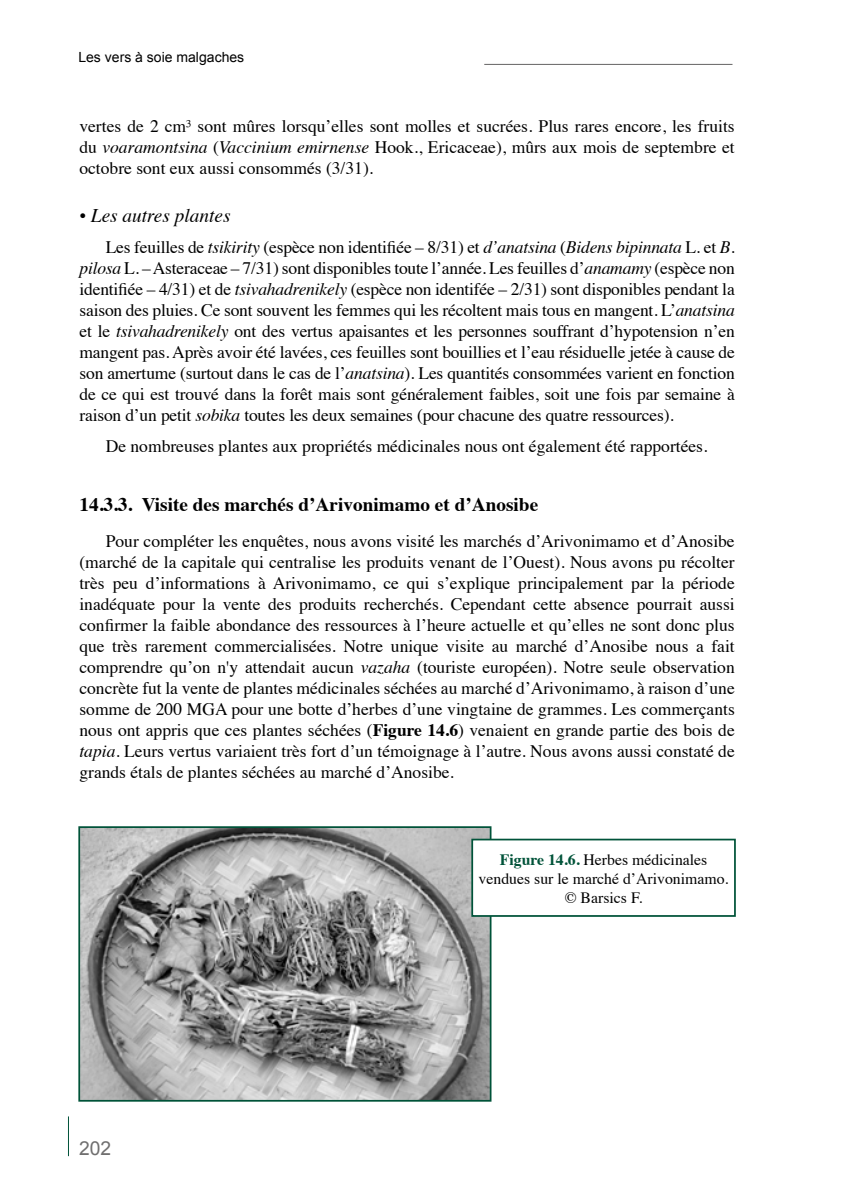
<style>
.page{position:relative;width:844px;height:1191px;background:#fff}
.page>*{position:absolute;margin:0;border:0;box-sizing:border-box;transform-origin:0 0}
.t1{font:700 19.25px "Times";color:#000}
.t2{font:italic 19.25px "Times";color:#000}
.t3{font:19.25px "Arial";color:#706f6f}
.t4{font:17.5px/21px "Times";color:#000;text-align:justify}
.t5{font:15.75px/18.9px "Times";color:#000;text-align:center}
.t6{font:14px "Arial";color:#000}
.s1{font-style:italic}
.s2{font-family:"Times New Roman";font-style:normal}
.s3{font-weight:700}
.s4{font-weight:700;color:#005339}
</style>
<div class="page">
<hr style="left:484px;top:64px;width:248px;height:1px;background:#646363">
<hr style="left:68px;top:1116px;width:1px;height:40px;background:#005339">
<img style="left:81px;top:829px;width:407px;height:269px">
<div style="left:78px;top:826px;width:413px;height:275px;border:2px solid #005339"></div>
<div style="left:472px;top:839px;width:262px;height:77px;background:#fff"></div>
<div style="left:471px;top:838px;width:264px;height:79px;border:2px solid #005339"></div>
<p class="t6" style="left:78px;top:48px;width:167px">Les vers à soie malgaches</p>
<p class="t4" style="left:79px;top:114px;width:656px">vertes de 2 cm³ sont mûres lorsqu’elles sont molles et sucrées. Plus rares encore, les fruits du <span class="s1">voaramontsina</span> (<span class="s1">Vaccinium emirnense</span> Hook., Ericaceae), mûrs aux mois de septembre et octobre sont eux aussi consommés (3/31).</p>
<p class="t2" style="left:79px;top:199px;width:152px"><span class="s2">•</span> Les autres plantes</p>
<p class="t4" style="left:79px;top:235px;width:656px;text-indent:26px">Les feuilles de <span class="s1">tsikirity</span> (espèce non identifiée – 8/31) et <span class="s1">d’anatsina</span> (<span class="s1">Bidens bipinnata</span> L. et <span class="s1">B. pilosa</span> L. – Asteraceae – 7/31) sont disponibles toute l’année. Les feuilles d’<span class="s1">anamamy</span> (espèce non identifiée – 4/31) et de <span class="s1">tsivahadrenikely</span> (espèce non identifée – 2/31) sont disponibles pendant la saison des pluies. Ce sont souvent les femmes qui les récoltent mais tous en mangent. L’<span class="s1">anatsina </span>et le <span class="s1">tsivahadrenikely</span> ont des vertus apaisantes et les personnes souffrant d’hypotension n’en mangent pas. Après avoir été lavées, ces feuilles sont bouillies et l’eau résiduelle jetée à cause de son amertume (surtout dans le cas de l’<span class="s1">anatsina</span>). Les quantités consommées varient en fonction de ce qui est trouvé dans la forêt mais sont généralement faibles, soit une fois par semaine à raison d’un petit <span class="s1">sobika</span> toutes les deux semaines (pour chacune des quatre ressources).</p>
<p class="t4" style="left:106px;top:434px;width:603px">De nombreuses plantes aux propriétés médicinales nous ont également été rapportées.</p>
<p class="t1" style="left:79px;top:486px;width:460px">14.3.3. Visite des marchés d’Arivonimamo et d’Anosibe</p>
<p class="t4" style="left:79px;top:529px;width:656px;text-indent:26px">Pour compléter les enquêtes, nous avons visité les marchés d’Arivonimamo et d’Anosibe (marché de la capitale qui centralise les produits venant de l’Ouest). Nous avons pu récolter très peu d’informations à Arivonimamo, ce qui s’explique principalement par la période inadéquate pour la vente des produits recherchés. Cependant cette absence pourrait aussi confirmer la faible abondance des ressources à l’heure actuelle et qu’elles ne sont donc plus que très rarement commercialisées. Notre unique visite au marché d’Anosibe nous a fait comprendre qu’on n'y attendait aucun <span class="s1">vazaha</span> (touriste européen). Notre seule observation concrète fut la vente de plantes médicinales séchées au marché d’Arivonimamo, à raison d’une somme de 200 MGA pour une botte d’herbes d’une vingtaine de grammes. Les commerçants nous ont appris que ces plantes séchées (<span class="s3">Figure 14.6</span>) venaient en grande partie des bois de <span class="s1">tapia</span>. Leurs vertus variaient très fort d’un témoignage à l’autre. Nous avons aussi constaté de grands étals de plantes séchées au marché d’Anosibe.</p>
<p class="t3" style="left:79px;top:1135px;width:34px">202</p>
<p class="t5" style="left:478px;top:848px;width:251px"><span class="s4">Figure 14.6.</span> Herbes médicinales vendues sur le marché d’Arivonimamo. © Barsics F.</p>
</div>
